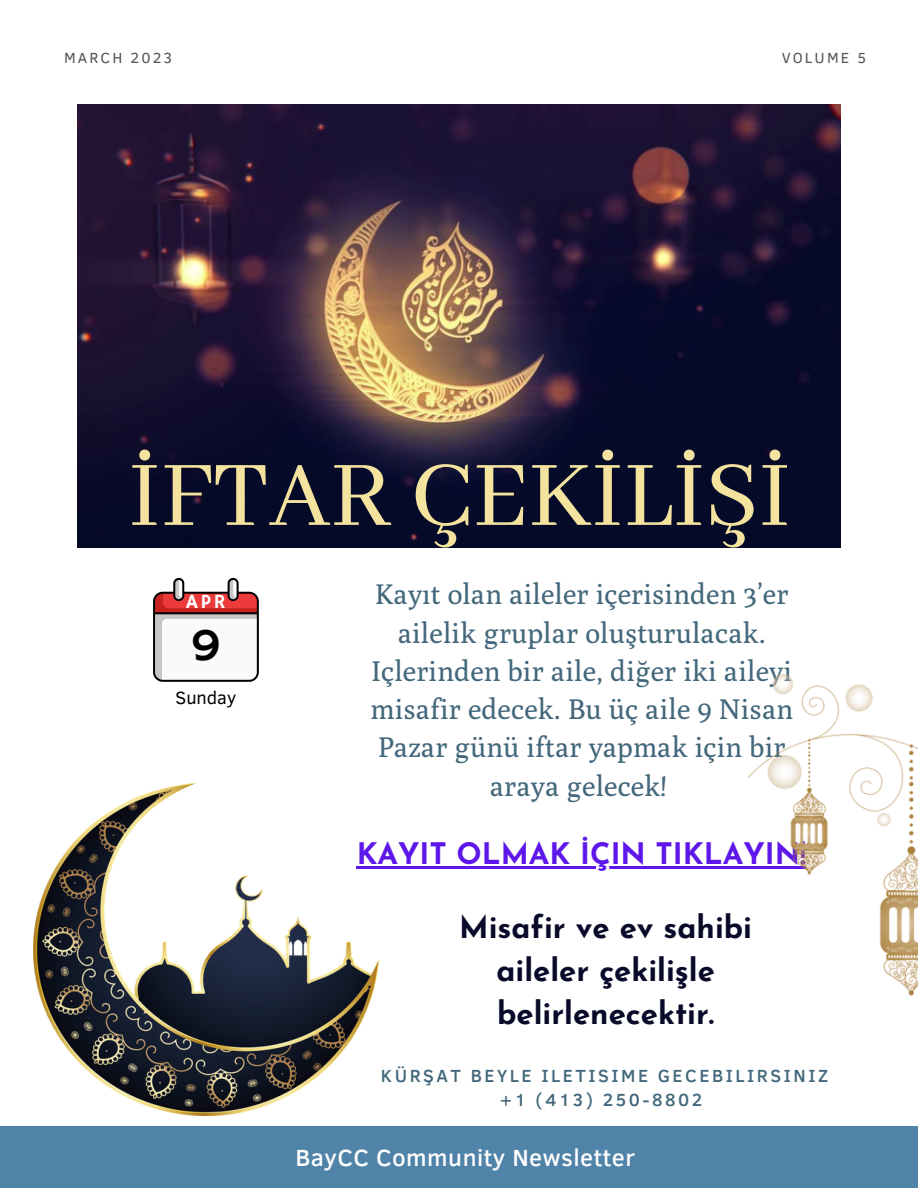
<style>
.page{position:relative;width:918px;height:1188px;background:#fff}
.page>*{position:absolute;margin:0;border:0;box-sizing:border-box;transform-origin:0 0}
.t1{font:102px "Abhaya Libre";color:#f3e39f}
.t2{font:46.35px "Hammersmith One";color:#000}
.t3{font:700 31.05px/43.3px "Josefin Sans";color:#090a29;text-align:center}
.t4{font:700 29.7px "Josefin Sans";color:#5e17eb}
.t5{font:28.2px/38.2px "Poly";color:#43677b;text-align:center}
.t6{font:500 24px "Clear Sans";letter-spacing:.02em;color:#fffefe}
.t7{font:20.1px "Hammersmith One";color:#fff}
.t8{font:18.15px "Clear Sans";color:#000}
.t9{font:500 18px/24.8px "Clear Sans";letter-spacing:.14em;color:#43677b;text-align:center}
.t10{font:15px "Clear Sans";letter-spacing:.14em;color:#545454}
</style>
<div class="page">
<img style="left:77px;top:104px;width:764px;height:444px">
<img style="left:33px;top:783px;width:345px;height:333px">
<hr style="left:357px;top:867px;width:449px;height:2px;background:#5e17eb">
<div style="left:0;top:1127px;width:918px;height:61px;background:#4f83a8"></div>
<svg style="left:153px;top:578px;width:106px;height:104px"></svg>
<img style="left:749px;top:674px;width:169px;height:321px">
<p class="t10" style="left:64px;top:47px;width:110px">MARCH 2023</p>
<p class="t10" style="left:782px;top:47px;width:86px">VOLUME 5</p>
<h1 class="t1" style="left:128px;top:439px;width:664px">İFTAR ÇEKİLİŞİ</h1>
<p class="t5" style="left:370px;top:575px;width:424px">Kayıt olan aileler içerisinden 3’er ailelik gruplar oluşturulacak.<br>Içlerinden bir aile, diğer iki aileyi misafir edecek. Bu üç aile 9 Nisan<br>Pazar günü iftar yapmak için bir araya gelecek!</p>
<p class="t7" style="left:186px;top:590px;width:41px">APR</p>
<h2 class="t2" style="left:190px;top:619px;width:32px">9</h2>
<p class="t8" style="left:175px;top:684px;width:62px">Sunday</p>
<p class="t4" style="left:357px;top:842px;width:451px">KAYIT OLMAK İÇIN TIKLAYIN!</p>
<p class="t3" style="left:459px;top:908px;width:294px">Misafir ve ev sahibi aileler çekilişle belirlenecektir.</p>
<p class="t9" style="left:381px;top:1062px;width:449px">KÜRŞAT BEYLE ILETISIME GECEBILIRSINIZ +1 (413) 250-8802</p>
<p class="t6" style="left:295px;top:1140px;width:341px">BayCC Community Newsletter</p>
</div>
